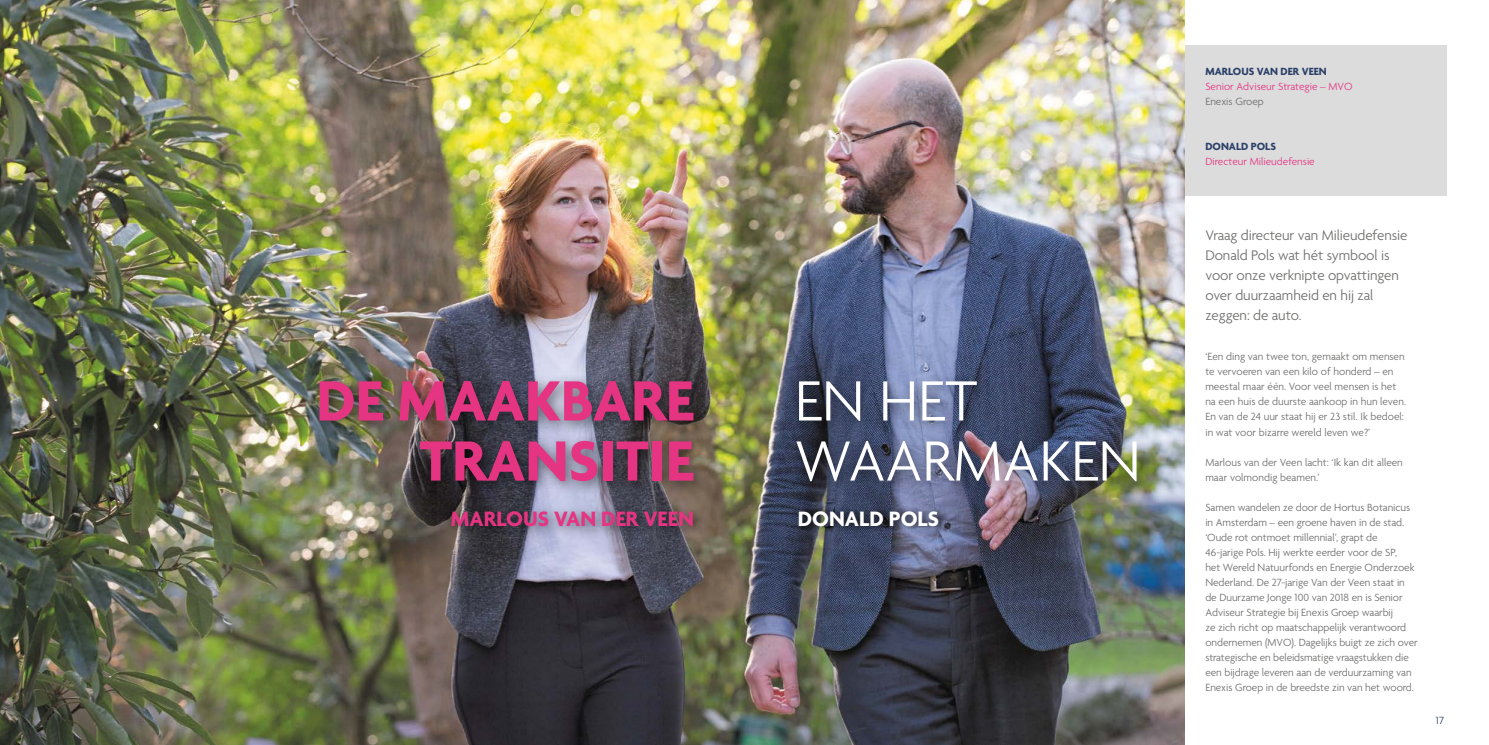
<style>
.page{position:relative;width:1489px;height:745px;background:#fff}
.page>*{position:absolute;margin:0;border:0;box-sizing:border-box;transform-origin:0 0}
.t1{font:700 61.25px/60px "Agenda";color:#e53482;text-align:right}
.t2{font:300 61.25px/60px "Agenda";color:#fff}
.t3{font:700 22.5px "Agenda";color:#e53482}
.t4{font:700 22.5px "Agenda";color:#fff}
.t5{font:300 15px/20px "Agenda";letter-spacing:-.005em;color:#6e6d6c}
.t6{font:300 11.25px/15px "Agenda";letter-spacing:-.005em;color:#6e6d6c}
.t7{font:300 11.25px "Agenda";color:#e53482}
.t8{font:700 11.25px "Agenda";color:#2b4067}
.t9{font:300 11.25px "Agenda";color:#2b4067}
</style>
<div class="page">
<div style="left:1183px;top:45px;width:263px;height:150px;background:#dcdcdd"></div>
<img style="left:0;top:0;width:1183px;height:744px">
<div style="left:311px;top:373px;width:397px;height:122px;background:#000;opacity:.5"></div>
<div style="left:789px;top:373px;width:362px;height:122px;background:#000;opacity:.5"></div>
<div style="left:444px;top:502px;width:264px;height:38px;background:#000;opacity:.5"></div>
<div style="left:795px;top:503px;width:153px;height:29px;background:#000;opacity:.75"></div>
<h1 class="t1" style="left:316px;top:374px;width:379px">DE MAAKBARE<br>TRANSITIE</h1>
<h1 class="t2" style="left:794px;top:374px;width:347px">EN HET<br>WAARMAKEN</h1>
<h2 class="t3" style="left:451px;top:506px;width:244px">MARLOUS VAN DER VEEN</h2>
<h2 class="t4" style="left:797px;top:506px;width:143px">DONALD POLS</h2>
<p class="t8" style="left:1205px;top:65px;width:123px">MARLOUS VAN DER VEEN</p>
<p class="t7" style="left:1205px;top:80px;width:149px">Senior Adviseur Strategie – MVO</p>
<p class="t6" style="left:1205px;top:95px;width:60px">Enexis Groep</p>
<p class="t8" style="left:1205px;top:140px;width:72px">DONALD POLS</p>
<p class="t7" style="left:1205px;top:155px;width:111px">Directeur Milieudefensie</p>
<h3 class="t5" style="left:1205px;top:226px;width:203px">Vraag directeur van Milieudefensie<br>Donald Pols wat hét symbool is voor onze verknipte opvattingen over duurzaamheid en hij zal zeggen: de auto.</h3>
<p class="t6" style="left:1205px;top:350px;width:202px">‘Een ding van twee ton, gemaakt om mensen te vervoeren van een kilo of honderd – en meestal maar één. Voor veel mensen is het na een huis de duurste aankoop in hun leven.<br>En van de 24 uur staat hij er 23 stil. Ik bedoel: in wat voor bizarre wereld leven we?’</p>
<p class="t6" style="left:1205px;top:455px;width:199px">Marlous van der Veen lacht: ‘Ik kan dit alleen maar volmondig beamen.’</p>
<p class="t6" style="left:1205px;top:500px;width:214px">Samen wandelen ze door de Hortus Botanicus in Amsterdam – een groene haven in de stad. ‘Oude rot ontmoet millennial’, grapt de 46-jarige Pols. Hij werkte eerder voor de SP,<br>het Wereld Natuurfonds en Energie Onderzoek Nederland. De 27-jarige Van der Veen staat in de Duurzame Jonge 100 van 2018 en is Senior Adviseur Strategie bij Enexis Groep waarbij<br>ze zich richt op maatschappelijk verantwoord ondernemen (MVO). Dagelijks buigt ze zich over strategische en beleidsmatige vraagstukken die een bijdrage leveren aan de verduurzaming van Enexis Groep in de breedste zin van het woord.</p>
<p class="t9" style="left:1435px;top:713px;width:10px">17</p>
</div>
